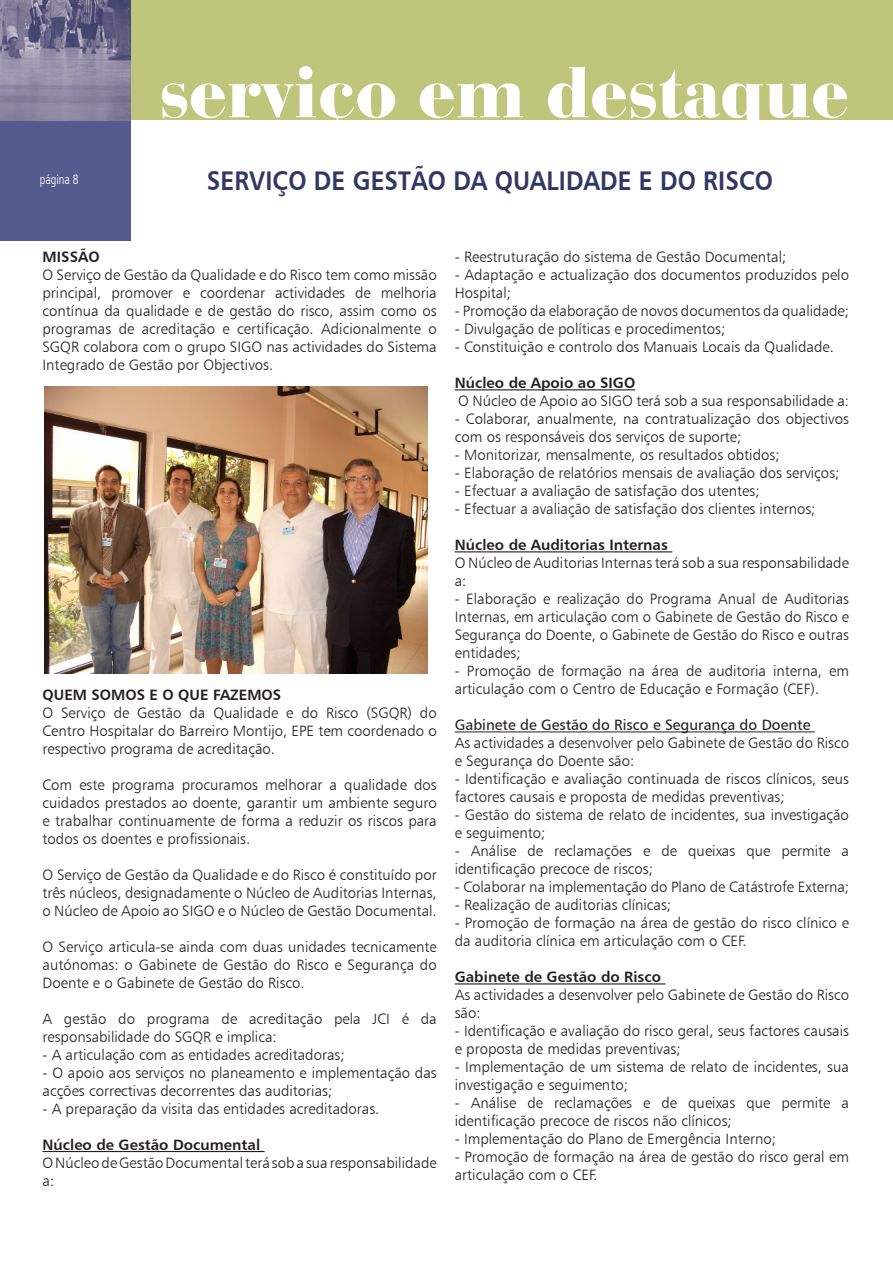
<style>
.page{position:relative;width:893px;height:1263px;background:#fff}
.page>*{position:absolute;margin:0;border:0;box-sizing:border-box;transform-origin:0 0}
.t1{font:900 75px "Bauer Bodoni BT";letter-spacing:.005em;color:#fff}
.t2{font:27px "Humanist 777 BT Bold B";letter-spacing:.005em;color:#323766;scale:.9 1}
.t3{font:15px/18px "Humanist 777 BT Light B";color:#231f20}
.t4{font:15px "Humanist 777 BT Bold B";color:#231f20}
.t5{font:15px "Humanist 777 BT Roman B";color:#231f20}
.t6{font:13.5px "Frut";color:#fff;scale:.9 1}
</style>
<div class="page">
<div style="left:0;top:120px;width:131px;height:120px;background:#555b8e"></div>
<div style="left:0;top:0;width:893px;height:120px;background:#bfc57b"></div>
<img style="left:0;top:0;width:131px;height:120px">
<hr style="left:43px;top:1151px;width:222px;height:1px;background:#231f20">
<hr style="left:455px;top:389px;width:180px;height:1px;background:#231f20">
<hr style="left:455px;top:551px;width:217px;height:1px;background:#231f20">
<hr style="left:455px;top:731px;width:360px;height:1px;background:#231f20">
<hr style="left:455px;top:983px;width:211px;height:1px;background:#231f20">
<img style="left:45px;top:386px;width:382px;height:287px">
<p class="t6" style="left:40px;top:172px;width:45px">página 8</p>
<h1 class="t1" style="left:160px;top:45px;width:691px">serviço em destaque</h1>
<h2 class="t2" style="left:207px;top:164px;width:630px">SERVIÇO DE GESTÃO DA QUALIDADE E DO RISCO</h2>
<p class="t4" style="left:43px;top:248px;width:59px">MISSÃO</p>
<p class="t3" style="left:43px;top:266px;width:396px;text-align:justify">O Serviço de Gestão da Qualidade e do Risco tem como missão principal, promover e coordenar actividades de melhoria contínua da qualidade e de gestão do risco, assim como os programas de acreditação e certificação. Adicionalmente o SGQR colabora com o grupo SIGO nas actividades do Sistema Integrado de Gestão por Objectivos.</p>
<p class="t4" style="left:43px;top:685px;width:240px">QUEM SOMOS E O QUE FAZEMOS</p>
<p class="t3" style="left:43px;top:703px;width:396px;text-align:justify">O Serviço de Gestão da Qualidade e do Risco (SGQR) do Centro Hospitalar do Barreiro Montijo, EPE tem coordenado o respectivo programa de acreditação.</p>
<p class="t3" style="left:43px;top:775px;width:396px;text-align:justify">Com este programa procuramos melhorar a qualidade dos cuidados prestados ao doente, garantir um ambiente seguro e trabalhar continuamente de forma a reduzir os riscos para todos os doentes e profissionais.</p>
<p class="t3" style="left:43px;top:865px;width:396px;text-align:justify">O Serviço de Gestão da Qualidade e do Risco é constituído por três núcleos, designadamente o Núcleo de Auditorias Internas, o Núcleo de Apoio ao SIGO e o Núcleo de Gestão Documental.</p>
<p class="t3" style="left:43px;top:937px;width:396px;text-align:justify">O Serviço articula-se ainda com duas unidades tecnicamente autónomas: o Gabinete de Gestão do Risco e Segurança do Doente e o Gabinete de Gestão do Risco.</p>
<p class="t3" style="left:43px;top:1009px;width:396px">A gestão do programa de acreditação pela JCI é da responsabilidade do SGQR e implica:</p>
<p class="t3" style="left:43px;top:1045px;width:304px">- A articulação com as entidades acreditadoras;</p>
<p class="t3" style="left:43px;top:1063px;width:396px">- O apoio aos serviços no planeamento e implementação das acções correctivas decorrentes das auditorias;</p>
<p class="t3" style="left:43px;top:1099px;width:338px">- A preparação da visita das entidades acreditadoras.</p>
<p class="t4" style="left:43px;top:1135px;width:219px">Núcleo de Gestão Documental</p>
<p class="t3" style="left:43px;top:1153px;width:396px">O Núcleo de Gestão Documental terá sob a sua responsabilidade a:</p>
<p class="t3" style="left:455px;top:248px;width:333px">- Reestruturação do sistema de Gestão Documental;</p>
<p class="t3" style="left:455px;top:266px;width:396px">- Adaptação e actualização dos documentos produzidos pelo<br>Hospital;</p>
<p class="t3" style="left:455px;top:302px;width:396px">- Promoção da elaboração de novos documentos da qualidade;</p>
<p class="t3" style="left:455px;top:320px;width:272px">- Divulgação de políticas e procedimentos;</p>
<p class="t3" style="left:455px;top:338px;width:381px">- Constituição e controlo dos Manuais Locais da Qualidade.</p>
<p class="t4" style="left:455px;top:374px;width:182px">Núcleo de Apoio ao SIGO</p>
<p class="t3" style="left:458px;top:392px;width:392px">O Núcleo de Apoio ao SIGO terá sob a sua responsabilidade a:</p>
<p class="t3" style="left:455px;top:410px;width:396px">- Colaborar, anualmente, na contratualização dos objectivos com os responsáveis dos serviços de suporte;</p>
<p class="t3" style="left:455px;top:446px;width:326px">- Monitorizar, mensalmente, os resultados obtidos;</p>
<p class="t3" style="left:455px;top:464px;width:386px">- Elaboração de relatórios mensais de avaliação dos serviços;</p>
<p class="t3" style="left:455px;top:482px;width:306px">- Efectuar a avaliação de satisfação dos utentes;</p>
<p class="t3" style="left:455px;top:500px;width:362px">- Efectuar a avaliação de satisfação dos clientes internos;</p>
<p class="t4" style="left:455px;top:536px;width:215px">Núcleo de Auditorias Internas</p>
<p class="t3" style="left:455px;top:554px;width:396px">O Núcleo de Auditorias Internas terá sob a sua responsabilidade a:</p>
<p class="t3" style="left:455px;top:590px;width:396px;text-align:justify">- Elaboração e realização do Programa Anual de Auditorias Internas, em articulação com o Gabinete de Gestão do Risco e Segurança do Doente, o Gabinete de Gestão do Risco e outras entidades;</p>
<p class="t3" style="left:455px;top:662px;width:396px">- Promoção de formação na área de auditoria interna, em articulação com o Centro de Educação e Formação (CEF).</p>
<p class="t5" style="left:455px;top:716px;width:357px">Gabinete de Gestão do Risco e Segurança do Doente</p>
<p class="t3" style="left:455px;top:734px;width:396px">As actividades a desenvolver pelo Gabinete de Gestão do Risco e Segurança do Doente são:</p>
<p class="t3" style="left:455px;top:770px;width:396px">- Identificação e avaliação continuada de riscos clínicos, seus factores causais e proposta de medidas preventivas;</p>
<p class="t3" style="left:455px;top:806px;width:396px">- Gestão do sistema de relato de incidentes, sua investigação e seguimento;</p>
<p class="t3" style="left:455px;top:842px;width:396px">- Análise de reclamações e de queixas que permite a identificação precoce de riscos;</p>
<p class="t3" style="left:455px;top:878px;width:396px">- Colaborar na implementação do Plano de Catástrofe Externa;</p>
<p class="t3" style="left:455px;top:896px;width:218px">- Realização de auditorias clínicas;</p>
<p class="t3" style="left:455px;top:914px;width:396px">- Promoção de formação na área de gestão do risco clínico e da auditoria clínica em articulação com o CEF.</p>
<p class="t4" style="left:455px;top:968px;width:208px">Gabinete de Gestão do Risco</p>
<p class="t3" style="left:455px;top:986px;width:396px">As actividades a desenvolver pelo Gabinete de Gestão do Risco são:</p>
<p class="t3" style="left:455px;top:1022px;width:396px">- Identificação e avaliação do risco geral, seus factores causais e proposta de medidas preventivas;</p>
<p class="t3" style="left:455px;top:1058px;width:396px">- Implementação de um sistema de relato de incidentes, sua investigação e seguimento;</p>
<p class="t3" style="left:455px;top:1094px;width:396px">- Análise de reclamações e de queixas que permite a identificação precoce de riscos não clínicos;</p>
<p class="t3" style="left:455px;top:1130px;width:323px">- Implementação do Plano de Emergência Interno;</p>
<p class="t3" style="left:455px;top:1148px;width:396px">- Promoção de formação na área de gestão do risco geral em articulação com o CEF.</p>
</div>
